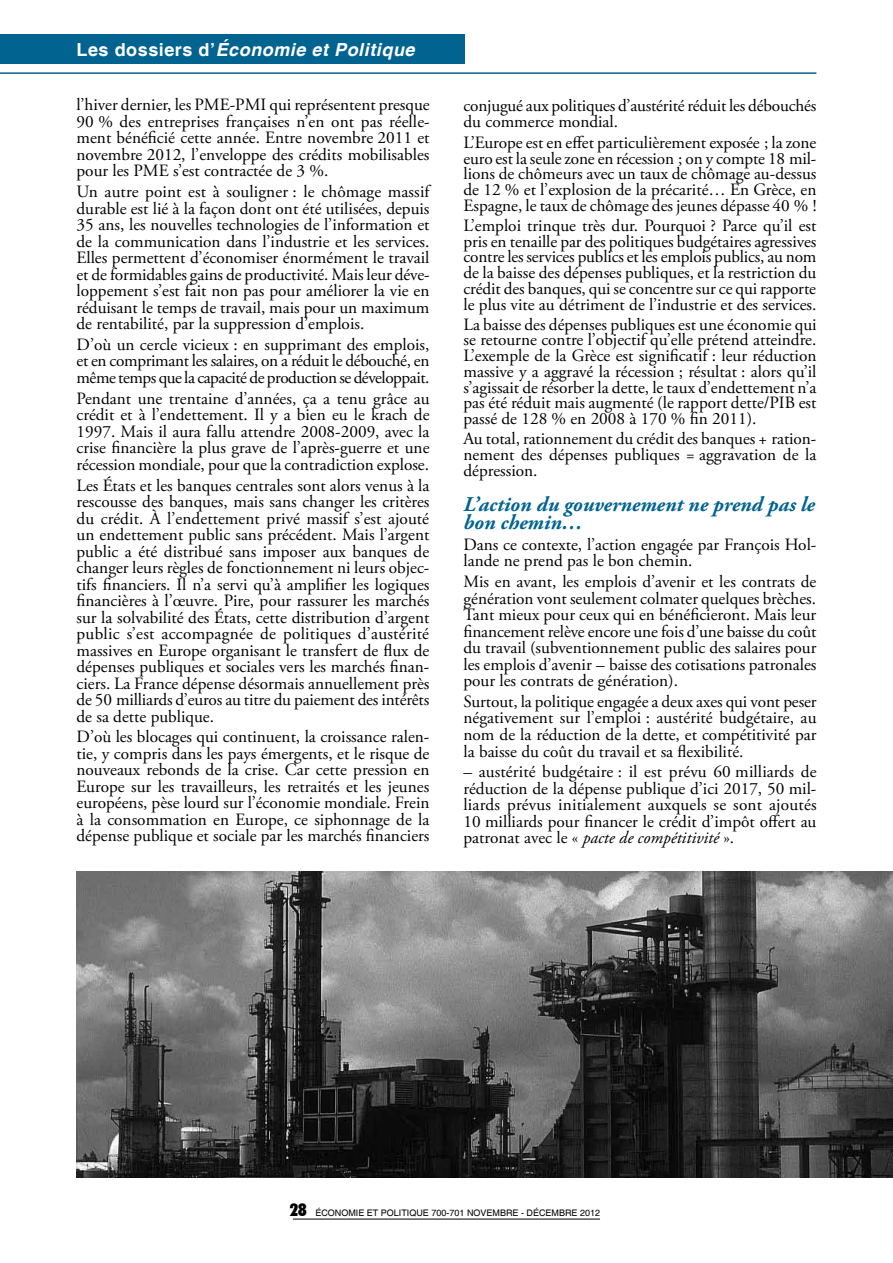
<style>
.page{position:relative;width:893px;height:1263px;background:#fff}
.page>*{position:absolute;margin:0;border:0;box-sizing:border-box;transform-origin:0 0}
.t1{font:italic 700 21px/18px "Adobe Garamond Pro";color:#006390}
.t2{font:italic 700 18px "Helvetica";letter-spacing:.03em;color:#fff}
.t3{font:17.25px/16.5px "Adobe Garamond Pro";color:#000;text-align:justify}
.t4{font:900 condensed 17.25px "Futura BT";color:#000}
.t5{font:9px "Helvetica";color:#000}
.s1{font-style:normal}
.s2{font-style:italic}
</style>
<div class="page">
<hr style="left:0;top:72px;width:816px;height:2px;background:#006390">
<div style="left:0;top:34px;width:464px;height:30px;background:#006390"></div>
<hr style="left:293px;top:1219px;width:307px;height:1px;background:#000">
<img style="left:77px;top:872px;width:816px;height:306px">
<p class="t2" style="left:77px;top:38px;width:340px"><span class="s1">Les dossiers d’</span>économie et Politique</p>
<p class="t3" style="left:77px;top:97px;width:355px">l’hiver dernier, les PME-PMI qui représentent presque 90 % des entreprises françaises n’en ont pas réelle&shy;ment bénéficié cette année. Entre novembre 2011 et novembre 2012, l’enveloppe des crédits mobilisables pour les PME s’est contractée de 3 %.</p>
<p class="t3" style="left:77px;top:184px;width:355px">Un autre point est à souligner : le chômage massif durable est lié à la façon dont ont été utilisées, depuis 35 ans, les nouvelles technologies de l’information et de la communication dans l’industrie et les services.<br>Elles permettent d’économiser énormément le travail et de formidables gains de productivité. Mais leur déve&shy;loppement s’est fait non pas pour améliorer la vie en réduisant le temps de travail, mais pour un maximum de rentabilité, par la suppression d’emplois.</p>
<p class="t3" style="left:77px;top:337px;width:354px">D’où un cercle vicieux : en supprimant des emplois, et en comprimant les salaires, on a réduit le débouché, en même temps que la capacité de production se développait.</p>
<p class="t3" style="left:77px;top:391px;width:355px">Pendant une trentaine d’années, ça a tenu grâce au crédit et à l’endettement. Il y a bien eu le krach de 1997. Mais il aura fallu attendre 2008-2009, avec la crise financière la plus grave de l’après-guerre et une récession mondiale, pour que la contradiction explose.</p>
<p class="t3" style="left:77px;top:477px;width:354px">Les États et les banques centrales sont alors venus à la rescousse des banques, mais sans changer les critères du crédit. À l’endettement privé massif s’est ajouté un endettement public sans précédent. Mais l’argent public a été distribué sans imposer aux banques de changer leurs règles de fonctionnement ni leurs objec&shy;tifs financiers. Il n’a servi qu’à amplifier les logiques financières à l’œuvre. Pire, pour rassurer les marchés sur la solvabilité des États, cette distribution d’argent public s’est accompagnée de politiques d’austérité massives en Europe organisant le transfert de flux de dépenses publiques et sociales vers les marchés finan&shy;ciers. La France dépense désormais annuellement près de 50 milliards d’euros au titre du paiement des intérêts de sa dette publique.</p>
<p class="t3" style="left:77px;top:729px;width:354px">D’où les blocages qui continuent, la croissance ralen&shy;tie, y compris dans les pays émergents, et le risque de nouveaux rebonds de la crise. Car cette pression en Europe sur les travailleurs, les retraités et les jeunes européens, pèse lourd sur l’économie mondiale. Frein à la consommation en Europe, ce siphonnage de la dépense publique et sociale par les marchés financiers</p>
<p class="t3" style="left:463px;top:98px;width:354px">conjugué aux politiques d’austérité réduit les débouchés du commerce mondial.</p>
<p class="t3" style="left:463px;top:135px;width:354px;line-height:15.8px">L’Europe est en effet particulièrement exposée ; la zone euro est la seule zone en récession ; on y compte 18 mil&shy;lions de chômeurs avec un taux de chômage au-dessus de 12 % et l’explosion de la précarité… En Grèce, en Espagne, le taux de chômage des jeunes dépasse 40 % !</p>
<p class="t3" style="left:463px;top:218px;width:354px;line-height:15.8px">L’emploi trinque très dur. Pourquoi ? Parce qu’il est pris en tenaille par des politiques budgétaires agressives contre les services publics et les emplois publics, au nom de la baisse des dépenses publiques, et la restriction du crédit des banques, qui se concentre sur ce qui rapporte le plus vite au détriment de l’industrie et des services.</p>
<p class="t3" style="left:463px;top:317px;width:355px;line-height:15.8px">La baisse des dépenses publiques est une économie qui se retourne contre l’objectif qu’elle prétend atteindre.<br>L’exemple de la Grèce est significatif : leur réduction massive y a aggravé la récession ; résultat : alors qu’il s’agissait de résorber la dette, le taux d’endettement n’a pas été réduit mais augmenté (le rapport dette/PIB est passé de 128 % en 2008 à 170 % fin 2011).</p>
<p class="t3" style="left:463px;top:431px;width:355px">Au total, rationnement du crédit des banques + ration&shy;nement des dépenses publiques = aggravation de la dépression.</p>
<p class="t1" style="left:463px;top:496px;width:353px">L’action du gouvernement ne prend pas le bon chemin…</p>
<p class="t3" style="left:463px;top:537px;width:354px">Dans ce contexte, l’action engagée par François Hol&shy;lande ne prend pas le bon chemin.</p>
<p class="t3" style="left:463px;top:574px;width:354px">Mis en avant, les emplois d’avenir et les contrats de génération vont seulement colmater quelques brèches.<br>Tant mieux pour ceux qui en bénéficieront. Mais leur financement relève encore une fois d’une baisse du coût du travail (subventionnement public des salaires pour les emplois d’avenir – baisse des cotisations patronales pour les contrats de génération).</p>
<p class="t3" style="left:463px;top:694px;width:355px">Surtout, la politique engagée a deux axes qui vont peser négativement sur l’emploi : austérité budgétaire, au nom de la réduction de la dette, et compétitivité par la baisse du coût du travail et sa flexibilité.</p>
<p class="t3" style="left:463px;top:764px;width:355px">– austérité budgétaire : il est prévu 60 milliards de réduction de la dépense publique d’ici 2017, 50 mil&shy;liards prévus initialement auxquels se sont ajoutés 10 milliards pour financer le crédit d’impôt offert au patronat avec le « <span class="s2">pacte de compétitivité</span> ».</p>
<p class="t4" style="left:290px;top:1199px;width:19px">28</p>
<p class="t5" style="left:315px;top:1208px;width:286px">ÉCONOMIE ET POLITIQUE 700-701 NOVEMBRE - DÉCEMBRE 2012</p>
</div>
